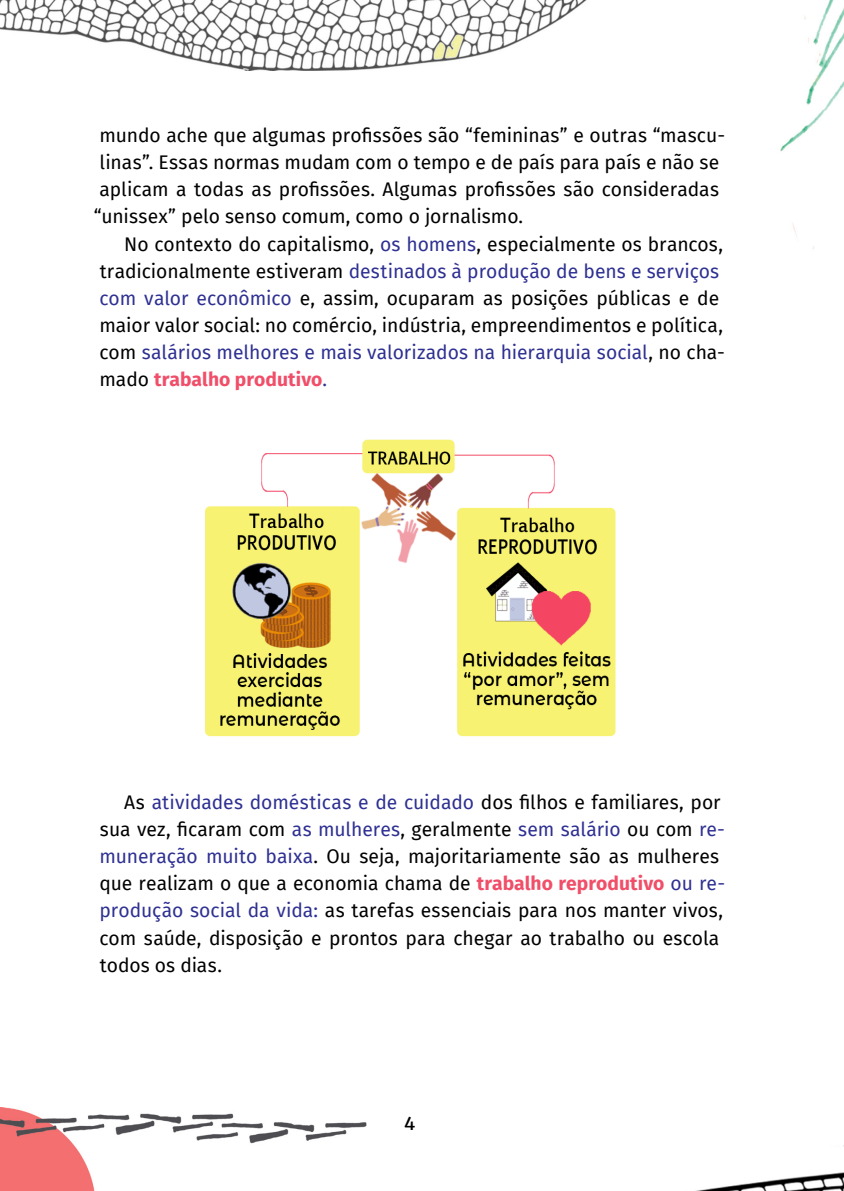
<style>
.page{position:relative;width:844px;height:1191px;background:#fff}
.page>*{position:absolute;margin:0;border:0;box-sizing:border-box;transform-origin:0 0}
.t1{font:19.25px/27.1px "Fira Sans";color:#000}
.t2{font:19.25px "Fira Sans";color:#2e3092}
.t3{font:700 19.25px "Fira Sans";letter-spacing:.005em;color:#f04e69}
.t4{font:17.5px "Merriweather Sans";color:#000}
.s1{color:#2e3092}
.s2{color:#000}
.s3{font-weight:400;color:#000}
.s4{font-weight:400;color:#2e3092}
.s5{font-weight:700;color:#f04e69}
</style>
<div class="page">
<img style="left:780px;top:0;width:63px;height:249px">
<img style="left:0;top:0;width:587px;height:71px">
<img style="left:0;top:1107px;width:366px;height:84px">
<img style="left:696px;top:1172px;width:147px;height:19px">
<img style="left:205px;top:439px;width:411px;height:298px">
<p class="t1" style="left:99px;top:121px;width:627px">mundo ache que algumas profissões são “femininas” e outras “mascu-</p>
<p class="t1" style="left:100px;top:148px;width:621px">linas”. Essas normas mudam com o tempo e de país para país e não se</p>
<p class="t1" style="left:99px;top:175px;width:621px">aplicam a todas as profissões. Algumas profissões são consideradas</p>
<p class="t1" style="left:94px;top:203px;width:430px">“unissex” pelo senso comum, como o jornalismo.</p>
<p class="t1" style="left:124px;top:230px;width:600px">No contexto do capitalismo, <span class="s1">os homens</span>, especialmente os brancos,</p>
<p class="t2" style="left:100px;top:256px;width:620px"><span class="s2">tradicionalmente estiveram</span> destinados à produção de bens e serviços</p>
<p class="t1" style="left:99px;top:284px;width:621px"><span class="s1">com valor econômico</span> e, assim, ocuparam as posições públicas e de</p>
<p class="t1" style="left:99px;top:311px;width:624px">maior valor social: no comércio, indústria, empreendimentos e política,</p>
<p class="t2" style="left:99px;top:338px;width:626px"><span class="s2">com</span> salários melhores e mais valorizados na hierarquia social<span class="s2">, no cha-</span></p>
<p class="t3" style="left:99px;top:363px;width:229px"><span class="s3">mado</span> trabalho produtivo<span class="s4">.</span></p>
<p class="t1" style="left:99px;top:788px;width:627px;text-indent:25px">As <span class="s1">atividades domésticas e de cuidado</span> dos filhos e familiares, por sua vez, ficaram com <span class="s1">as mulheres</span>, geralmente <span class="s1">sem salário</span> ou com <span class="s1">re&shy;muneração muito baixa</span>. Ou seja, majoritariamente são as mulheres que realizam o que a economia chama de <span class="s5">trabalho reprodutivo</span> <span class="s1">ou re&shy;produção social da vida:</span> as tarefas essenciais para nos manter vivos, com saúde, disposição e prontos para chegar ao trabalho ou escola todos os dias.</p>
<p class="t4" style="left:403px;top:1108px;width:13px">4</p>
</div>
